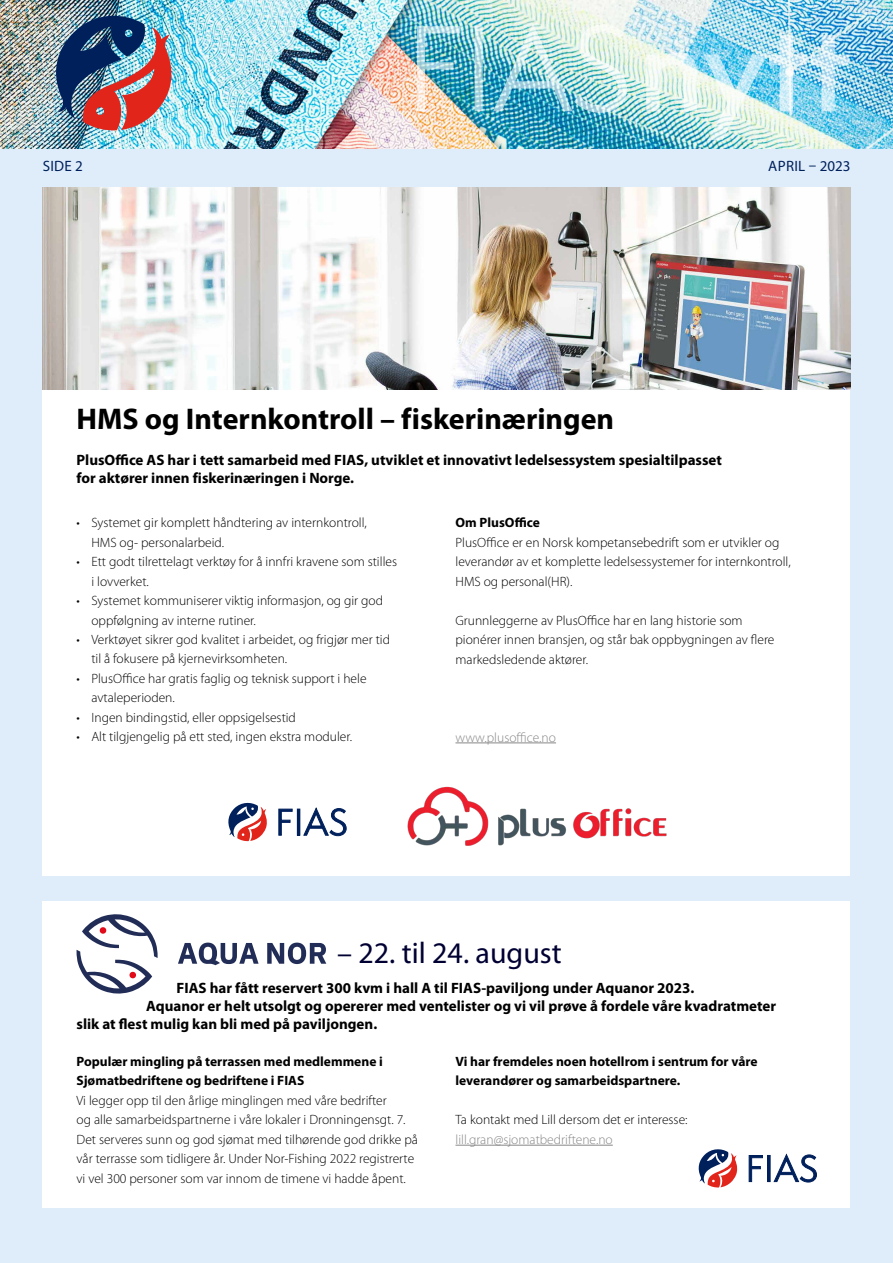
<style>
.page{position:relative;width:893px;height:1263px;background:#dfedfa}
.page>*{position:absolute;margin:0;border:0;box-sizing:border-box;transform-origin:0 0}
.t1{font:700 30px "Myriad Pro";color:#000}
.t2{font:30px "Myriad Pro";color:#003}
.t3{font:700 15px/18px "Myriad Pro";color:#000}
.t4{font:15px "Myriad Pro";letter-spacing:.02em;color:#00205c}
.t5{font:300 13.5px/19.5px "Myriad Pro";color:#000}
.t6{font:700 13.5px/19.5px "Myriad Pro";color:#000}
.t7{font:300 13.5px "Myriad Pro";color:#878787}
</style>
<div class="page">
<img style="left:0;top:0;width:893px;height:149px">
<img style="left:417px;top:24px;width:432px;height:116px">
<img style="left:50px;top:11px;width:124px;height:120px">
<div style="left:43px;top:187px;width:807px;height:689px;background:#fff"></div>
<div style="left:43px;top:901px;width:807px;height:307px;background:#fff"></div>
<hr style="left:455px;top:742px;width:101px;height:1px;background:#878787">
<hr style="left:455px;top:1145px;width:158px;height:1px;background:#878787">
<svg style="left:698px;top:1149px;width:40px;height:39px"></svg>
<svg style="left:749px;top:1155px;width:14px;height:27px"></svg>
<div style="left:767px;top:1155px;width:3px;height:27px;border:1px solid #00205c"></div>
<svg style="left:774px;top:1154px;width:43px;height:28px"></svg>
<svg style="left:178px;top:942px;width:81px;height:23px"></svg>
<svg style="left:267px;top:942px;width:59px;height:22px"></svg>
<svg style="left:77px;top:914px;width:81px;height:79px"></svg>
<img style="left:407px;top:786px;width:260px;height:60px">
<img style="left:43px;top:187px;width:807px;height:203px">
<svg style="left:228px;top:802px;width:39px;height:39px"></svg>
<svg style="left:278px;top:809px;width:15px;height:26px"></svg>
<div style="left:297px;top:809px;width:3px;height:26px;border:1px solid #00205c"></div>
<svg style="left:303px;top:807px;width:44px;height:29px"></svg>
<p class="t4" style="left:43px;top:156px;width:42px">SIDE 2</p>
<p class="t4" style="left:768px;top:156px;width:84px">APRIL – 2023</p>
<h1 class="t1" style="left:77px;top:400px;width:539px">HMS og Internkontroll – fiskerinæringen</h1>
<p class="t3" style="left:77px;top:451px;width:647px">PlusOffice AS har i tett samarbeid med FIAS, utviklet et innovativt ledelsessystem spesialtilpasset for aktører innen fiskerinæringen i Norge.</p>
<p class="t5" style="left:91px;top:513px;width:277px;text-indent:-15px">• Systemet gir komplett håndtering av internkontroll,<br>HMS og- personalarbeid.</p>
<p class="t5" style="left:91px;top:552px;width:307px;text-indent:-15px">• Ett godt tilrettelagt verktøy for å innfri kravene som stilles i lovverket.</p>
<p class="t5" style="left:91px;top:591px;width:293px;text-indent:-15px">• Systemet kommuniserer viktig informasjon, og gir god oppfølgning av interne rutiner.</p>
<p class="t5" style="left:91px;top:630px;width:300px;text-indent:-15px">• Verktøyet sikrer god kvalitet i arbeidet, og frigjør mer tid til å fokusere på kjernevirksomheten.</p>
<p class="t5" style="left:91px;top:669px;width:277px;text-indent:-15px">• PlusOffice har gratis faglig og teknisk support i hele avtaleperioden.</p>
<p class="t5" style="left:77px;top:708px;width:221px">• Ingen bindingstid, eller oppsigelsestid</p>
<p class="t5" style="left:77px;top:727px;width:277px">• Alt tilgjengelig på ett sted, ingen ekstra moduler.</p>
<p class="t6" style="left:455px;top:512px;width:86px">Om PlusOffice</p>
<p class="t5" style="left:455px;top:532px;width:337px">PlusOffice er en Norsk kompetansebedrift som er utvikler og leverandør av et komplette ledelsessystemer for internkontroll,<br>HMS og personal(HR).</p>
<p class="t5" style="left:455px;top:610px;width:320px">Grunnleggerne av PlusOffice har en lang historie som pionérer innen bransjen, og står bak oppbygningen av flere markedsledende aktører.</p>
<p class="t7" style="left:455px;top:729px;width:102px">www.plusoffice.no</p>
<h1 class="t2" style="left:337px;top:935px;width:226px">– 22. til 24. august</h1>
<p class="t3" style="left:177px;top:979px;width:519px">FIAS har fått reservert 300 kvm i hall A til FIAS-paviljong under Aquanor 2023.</p>
<p class="t3" style="left:146px;top:997px;width:631px">Aquanor er helt utsolgt og opererer med ventelister og vi vil prøve å fordele våre kvadratmeter</p>
<p class="t3" style="left:77px;top:1015px;width:302px">slik at flest mulig kan bli med på paviljongen.</p>
<p class="t6" style="left:77px;top:1051px;width:308px">Populær mingling på terrassen med medlemmene i<br>Sjømatbedriftene og bedriftene i FIAS</p>
<p class="t5" style="left:77px;top:1090px;width:343px">Vi legger opp til den årlige minglingen med våre bedrifter<br>og alle samarbeidspartnerne i våre lokaler i Dronningensgt. 7.<br>Det serveres sunn og god sjømat med tilhørende god drikke på vår terrasse som tidligere år. Under Nor-Fishing 2022 registrerte vi vel 300 personer som var innom de timene vi hadde åpent.</p>
<p class="t6" style="left:455px;top:1051px;width:304px">Vi har fremdeles noen hotellrom i sentrum for våre leverandører og samarbeidspartnere.</p>
<p class="t5" style="left:455px;top:1110px;width:234px">Ta kontakt med Lill dersom det er interesse:</p>
<p class="t7" style="left:455px;top:1131px;width:159px">lill.gran@sjomatbedriftene.no</p>
</div>
